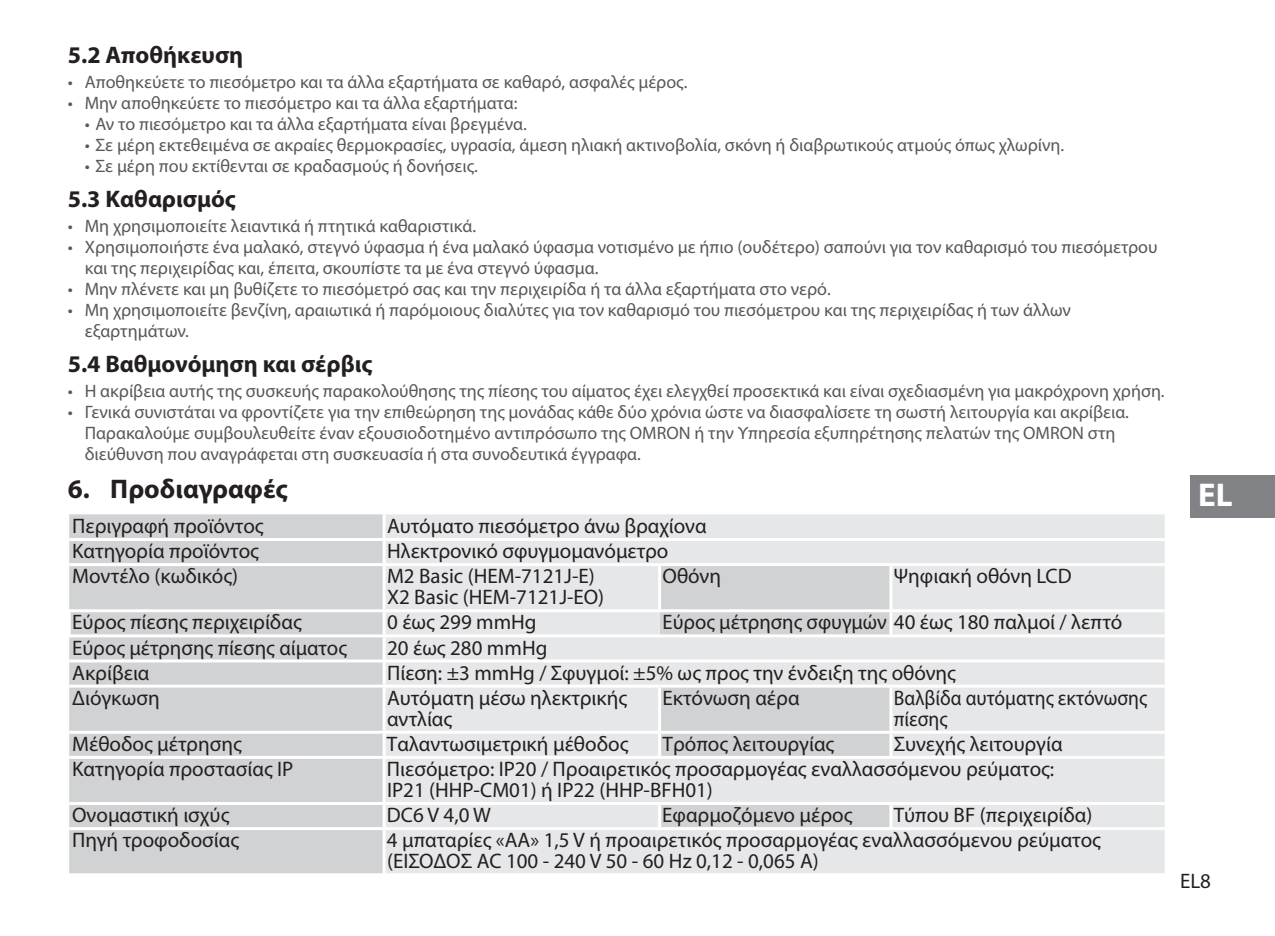
<style>
.page{position:relative;width:1275px;height:936px;background:#fff}
.page>*{position:absolute;margin:0;border:0;box-sizing:border-box;transform-origin:0 0}
.t1{font:700 33px "Myriad Pro";color:#fff}
.t2{font:700 27px "Myriad Pro";color:#231f20}
.t3{font:700 24px "Myriad Pro";color:#231f20}
.t4{font:21px/21px "Myriad Pro";color:#231f20}
.t5{font:21px/21px "Myriad Pro";color:#231f20;scale:.93 1}
.t6{font:18px/21px "Myriad Pro";color:#57585a}
</style>
<div class="page">
<div style="left:1190px;top:475px;width:85px;height:43px;background:#808285"></div>
<div style="left:69px;top:514px;width:314px;height:359px;background:#d1d2d4"></div>
<svg style="left:386px;top:514px;width:779px;height:359px;background:#e3e4e6"></svg>
<hr style="left:69px;top:538px;width:315px;height:3px;background:#fff">
<hr style="left:384px;top:538px;width:276px;height:3px;background:#fff">
<hr style="left:660px;top:538px;width:505px;height:3px;background:#fff">
<hr style="left:69px;top:563px;width:315px;height:3px;background:#fff">
<hr style="left:384px;top:563px;width:276px;height:3px;background:#fff">
<hr style="left:660px;top:563px;width:231px;height:3px;background:#fff">
<hr style="left:658px;top:566px;width:3px;height:43px;background:#fff">
<hr style="left:891px;top:563px;width:274px;height:3px;background:#fff">
<hr style="left:889px;top:566px;width:3px;height:43px;background:#fff">
<hr style="left:68px;top:609px;width:316px;height:3px;background:#fff">
<hr style="left:68px;top:612px;width:3px;height:22px;background:#fff">
<hr style="left:384px;top:609px;width:276px;height:3px;background:#fff">
<hr style="left:660px;top:609px;width:505px;height:3px;background:#fff">
<hr style="left:889px;top:612px;width:3px;height:22px;background:#fff">
<hr style="left:68px;top:634px;width:316px;height:3px;background:#fff">
<hr style="left:384px;top:634px;width:276px;height:3px;background:#fff">
<hr style="left:660px;top:634px;width:505px;height:3px;background:#fff">
<hr style="left:69px;top:660px;width:315px;height:2px;background:#fff">
<hr style="left:384px;top:660px;width:276px;height:2px;background:#fff">
<hr style="left:660px;top:660px;width:505px;height:2px;background:#fff">
<hr style="left:69px;top:685px;width:315px;height:3px;background:#fff">
<hr style="left:384px;top:685px;width:276px;height:3px;background:#fff">
<hr style="left:660px;top:685px;width:231px;height:3px;background:#fff">
<hr style="left:658px;top:688px;width:3px;height:43px;background:#fff">
<hr style="left:891px;top:685px;width:274px;height:3px;background:#fff">
<hr style="left:889px;top:688px;width:3px;height:43px;background:#fff">
<hr style="left:69px;top:731px;width:315px;height:3px;background:#fff">
<hr style="left:384px;top:731px;width:276px;height:3px;background:#fff">
<hr style="left:660px;top:731px;width:231px;height:3px;background:#fff">
<hr style="left:658px;top:734px;width:3px;height:22px;background:#fff">
<hr style="left:891px;top:731px;width:274px;height:3px;background:#fff">
<hr style="left:889px;top:734px;width:3px;height:22px;background:#fff">
<hr style="left:69px;top:756px;width:315px;height:3px;background:#fff">
<hr style="left:384px;top:756px;width:276px;height:3px;background:#fff">
<hr style="left:660px;top:756px;width:505px;height:3px;background:#fff">
<hr style="left:69px;top:802px;width:315px;height:3px;background:#fff">
<hr style="left:384px;top:802px;width:276px;height:3px;background:#fff">
<hr style="left:660px;top:802px;width:231px;height:3px;background:#fff">
<hr style="left:658px;top:805px;width:3px;height:22px;background:#fff">
<hr style="left:891px;top:802px;width:274px;height:3px;background:#fff">
<hr style="left:889px;top:805px;width:3px;height:22px;background:#fff">
<hr style="left:69px;top:827px;width:315px;height:3px;background:#fff">
<hr style="left:384px;top:827px;width:276px;height:3px;background:#fff">
<hr style="left:660px;top:827px;width:505px;height:3px;background:#fff">
<h3 class="t3" style="left:68px;top:41px;width:177px">5.2 Αποθήκευση</h3>
<p class="t6" style="left:68px;top:73px;width:621px">• Αποθηκεύετε το πιεσόμετρο και τα άλλα εξαρτήματα σε καθαρό, ασφαλές μέρος.</p>
<p class="t6" style="left:68px;top:94px;width:451px">• Μην αποθηκεύετε το πιεσόμετρο και τα άλλα εξαρτήματα:</p>
<p class="t6" style="left:85px;top:115px;width:444px">• Αν το πιεσόμετρο και τα άλλα εξαρτήματα είναι βρεγμένα.</p>
<p class="t6" style="left:85px;top:136px;width:981px">• Σε μέρη εκτεθειμένα σε ακραίες θερμοκρασίες, υγρασία, άμεση ηλιακή ακτινοβολία, σκόνη ή διαβρωτικούς ατμούς όπως χλωρίνη.</p>
<p class="t6" style="left:85px;top:157px;width:395px">• Σε μέρη που εκτίθενται σε κραδασμούς ή δονήσεις.</p>
<h3 class="t3" style="left:68px;top:185px;width:170px">5.3 Καθαρισμός</h3>
<p class="t6" style="left:68px;top:217px;width:410px">• Μη χρησιμοποιείτε λειαντικά ή πτητικά καθαριστικά.</p>
<p class="t6" style="left:85px;top:238px;width:1074px;text-indent:-17px">• Χρησιμοποιήστε ένα μαλακό, στεγνό ύφασμα ή ένα μαλακό ύφασμα νοτισμένο με ήπιο (ουδέτερο) σαπούνι για τον καθαρισμό του πιεσόμετρου και της περιχειρίδας και, έπειτα, σκουπίστε τα με ένα στεγνό ύφασμα.</p>
<p class="t6" style="left:68px;top:280px;width:765px">• Μην πλένετε και μη βυθίζετε το πιεσόμετρό σας και την περιχειρίδα ή τα άλλα εξαρτήματα στο νερό.</p>
<p class="t6" style="left:85px;top:301px;width:988px;text-indent:-17px">• Μη χρησιμοποιείτε βενζίνη, αραιωτικά ή παρόμοιους διαλύτες για τον καθαρισμό του πιεσόμετρου και της περιχειρίδας ή των άλλων εξαρτημάτων.</p>
<h3 class="t3" style="left:68px;top:350px;width:306px">5.4 Βαθμονόμηση και σέρβις</h3>
<p class="t6" style="left:68px;top:382px;width:1098px">• Η ακρίβεια αυτής της συσκευής παρακολούθησης της πίεσης του αίματος έχει ελεγχθεί προσεκτικά και είναι σχεδιασμένη για μακρόχρονη χρήση.</p>
<p class="t6" style="left:85px;top:403px;width:1046px;text-indent:-17px">• Γενικά συνιστάται να φροντίζετε για την επιθεώρηση της μονάδας κάθε δύο χρόνια ώστε να διασφαλίσετε τη σωστή λειτουργία και ακρίβεια.<br>Παρακαλούμε συμβουλευθείτε έναν εξουσιοδοτημένο αντιπρόσωπο της OMRON ή την Υπηρεσία εξυπηρέτησης πελατών της OMRON στη διεύθυνση που αναγράφεται στη συσκευασία ή στα συνοδευτικά έγγραφα.</p>
<h2 class="t2" style="left:68px;top:473px;width:222px">6. Προδιαγραφές</h2>
<p class="t4" style="left:72px;top:517px;width:193px">Περιγραφή προϊόντος</p>
<p class="t4" style="left:387px;top:517px;width:321px">Αυτόματο πιεσόμετρο άνω βραχίονα</p>
<p class="t4" style="left:72px;top:542px;width:188px">Κατηγορία προϊόντος</p>
<p class="t4" style="left:387px;top:542px;width:283px">Ηλεκτρονικό σφυγμομανόμετρο</p>
<p class="t4" style="left:72px;top:568px;width:168px">Μοντέλο (κωδικός)</p>
<p class="t4" style="left:387px;top:568px;width:219px">M2 Basic (HEM-7121J-E)<br>X2 Basic (HEM-7121J-EO)</p>
<p class="t4" style="left:663px;top:568px;width:60px">Οθόνη</p>
<p class="t4" style="left:894px;top:568px;width:179px">Ψηφιακή οθόνη LCD</p>
<p class="t4" style="left:72px;top:614px;width:231px">Εύρος πίεσης περιχειρίδας</p>
<p class="t4" style="left:387px;top:614px;width:151px">0 έως 299 mmHg</p>
<p class="t4" style="left:663px;top:614px;width:461px">Εύρος μέτρησης σφυγμών 40 έως 180 παλμοί / λεπτό</p>
<p class="t4" style="left:72px;top:639px;width:276px">Εύρος μέτρησης πίεσης αίματος</p>
<p class="t4" style="left:387px;top:639px;width:162px">20 έως 280 mmHg</p>
<p class="t4" style="left:72px;top:664px;width:79px">Ακρίβεια</p>
<p class="t4" style="left:387px;top:664px;width:570px">Πίεση: ±3 mmHg / Σφυγμοί: ±5% ως προς την ένδειξη της οθόνης</p>
<p class="t4" style="left:72px;top:689px;width:89px">Διόγκωση</p>
<p class="t4" style="left:387px;top:689px;width:242px">Αυτόματη μέσω ηλεκτρικής αντλίας</p>
<p class="t4" style="left:663px;top:689px;width:139px">Εκτόνωση αέρα</p>
<p class="t5" style="left:894px;top:689px;width:274px">Βαλβίδα αυτόματης εκτόνωσης πίεσης</p>
<p class="t4" style="left:72px;top:735px;width:171px">Μέθοδος μέτρησης</p>
<p class="t4" style="left:387px;top:735px;width:243px">Ταλαντωσιμετρική μέθοδος</p>
<p class="t4" style="left:663px;top:735px;width:173px">Τρόπος λειτουργίας</p>
<p class="t4" style="left:894px;top:735px;width:170px">Συνεχής λειτουργία</p>
<p class="t4" style="left:72px;top:760px;width:223px">Κατηγορία προστασίας IP</p>
<p class="t4" style="left:387px;top:760px;width:669px">Πιεσόμετρο: IP20 / Προαιρετικός προσαρμογέας εναλλασσόμενου ρεύματος:<br>IP21 (HHP-CM01) ή IP22 (HHP-BFH01)</p>
<p class="t4" style="left:72px;top:806px;width:159px">Ονομαστική ισχύς</p>
<p class="t4" style="left:387px;top:806px;width:106px">DC6 V 4,0 W</p>
<p class="t4" style="left:662px;top:806px;width:192px">Εφαρμοζόμενο μέρος</p>
<p class="t4" style="left:894px;top:806px;width:200px">Τύπου BF (περιχειρίδα)</p>
<p class="t4" style="left:72px;top:832px;width:168px">Πηγή τροφοδοσίας</p>
<p class="t4" style="left:387px;top:832px;width:716px">4 μπαταρίες «ΑΑ» 1,5 V ή προαιρετικός προσαρμογέας εναλλασσόμενου ρεύματος (ΕΙΣΟΔΟΣ AC 100 - 240 V 50 - 60 Hz 0,12 - 0,065 A)</p>
<h1 class="t1" style="left:1198px;top:476px;width:36px">EL</h1>
<p class="t4" style="left:1180px;top:872px;width:33px">EL8</p>
</div>
